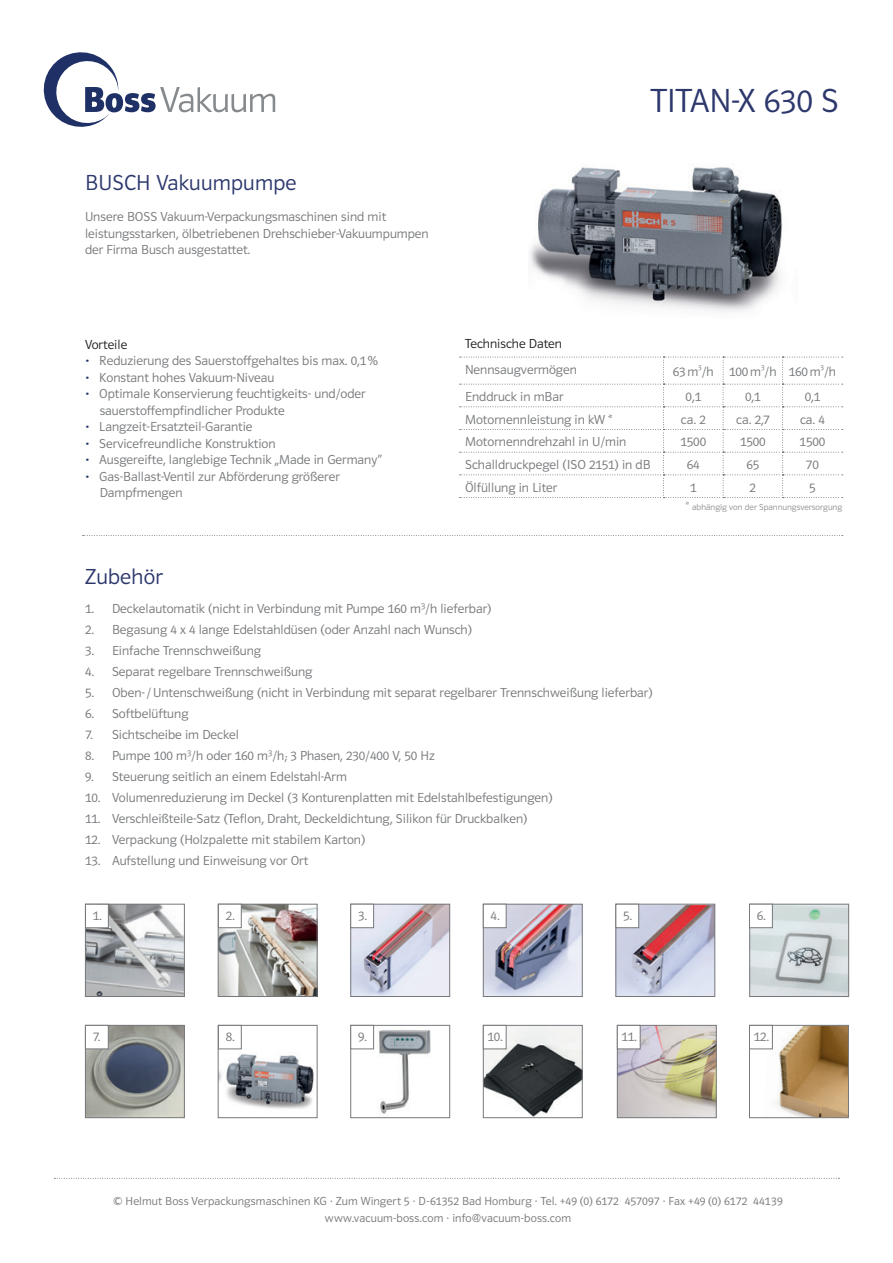
<style>
.page{position:relative;width:893px;height:1263px;background:#fff}
.page>*{position:absolute;margin:0;border:0;box-sizing:border-box;transform-origin:0 0}
.t1{font:34.5px "Polo 11 Leicht";color:#2c376c}
.t2{font:22.5px "Polo 11 Leicht";letter-spacing:.01em;color:#2c376c}
.t3{font:13.5px/16.5px "Polo 11 Leicht";color:#76787b}
.t4{font:13.5px "Polo 11 Leicht";color:#231f20}
.t5{font:12px/16.5px "Polo 11 Leicht";letter-spacing:.01em;color:#76787b;text-align:center}
.t6{font:9px "Polo 11 Leicht";color:#8f9194}
.s1{color:#1e3066}
.s2{font-size:12px}
</style>
<div class="page">
<svg style="left:44px;top:52px;width:231px;height:75px"></svg>
<svg style="left:83px;top:535px;width:760px;height:1px"></svg>
<svg style="left:460px;top:357px;width:383px;height:141px"></svg>
<img style="left:530px;top:167px;width:253px;height:145px">
<svg style="left:54px;top:1178px;width:786px;height:1px"></svg>
<img style="left:87px;top:1027px;width:96px;height:89px">
<div style="left:85px;top:1025px;width:100px;height:93px;border:1px solid #76787b"></div>
<img style="left:220px;top:1049px;width:94px;height:60px">
<div style="left:218px;top:1025px;width:99px;height:93px;border:1px solid #76787b"></div>
<img style="left:371px;top:1027px;width:60px;height:87px">
<div style="left:350px;top:1025px;width:100px;height:93px;border:1px solid #76787b"></div>
<img style="left:220px;top:906px;width:95px;height:89px">
<div style="left:218px;top:904px;width:99px;height:93px;border:1px solid #76787b"></div>
<img style="left:352px;top:906px;width:96px;height:89px">
<div style="left:350px;top:904px;width:100px;height:93px;border:1px solid #76787b"></div>
<img style="left:617px;top:906px;width:96px;height:89px">
<div style="left:615px;top:904px;width:100px;height:93px;border:1px solid #76787b"></div>
<img style="left:751px;top:906px;width:96px;height:89px">
<div style="left:749px;top:904px;width:100px;height:93px;border:1px solid #76787b"></div>
<div style="left:218px;top:904px;width:24px;height:24px;background:#fff;border:1px solid #76787b"></div>
<div style="left:350px;top:904px;width:24px;height:24px;background:#fff;border:1px solid #76787b"></div>
<div style="left:85px;top:1025px;width:24px;height:24px;background:#fff;border:1px solid #76787b"></div>
<div style="left:218px;top:1025px;width:24px;height:24px;background:#fff;border:1px solid #76787b"></div>
<div style="left:350px;top:1025px;width:24px;height:24px;background:#fff;border:1px solid #76787b"></div>
<img style="left:619px;top:1027px;width:96px;height:89px">
<div style="left:617px;top:1025px;width:100px;height:93px;border:1px solid #76787b"></div>
<div style="left:617px;top:1025px;width:24px;height:24px;background:#fff;border:1px solid #76787b"></div>
<img style="left:763px;top:1027px;width:84px;height:89px">
<div style="left:749px;top:1025px;width:100px;height:93px;border:1px solid #76787b"></div>
<div style="left:749px;top:1025px;width:24px;height:24px;background:#fff;border:1px solid #76787b"></div>
<img style="left:485px;top:906px;width:96px;height:89px">
<div style="left:483px;top:904px;width:100px;height:93px;border:1px solid #76787b"></div>
<div style="left:483px;top:904px;width:24px;height:24px;background:#fff;border:1px solid #76787b"></div>
<div style="left:615px;top:904px;width:24px;height:24px;background:#fff;border:1px solid #76787b"></div>
<div style="left:749px;top:904px;width:24px;height:24px;background:#fff;border:1px solid #76787b"></div>
<img style="left:87px;top:906px;width:96px;height:89px">
<div style="left:85px;top:904px;width:100px;height:93px;border:1px solid #76787b"></div>
<div style="left:85px;top:904px;width:24px;height:24px;background:#fff;border:1px solid #76787b"></div>
<img style="left:485px;top:1027px;width:96px;height:89px">
<div style="left:483px;top:1025px;width:100px;height:93px;border:1px solid #76787b"></div>
<div style="left:483px;top:1025px;width:24px;height:24px;background:#fff;border:1px solid #76787b"></div>
<h2 class="t2" style="left:85px;top:170px;width:213px">BUSCH Vakuumpumpe</h2>
<p class="t3" style="left:85px;top:209px;width:345px">Unsere BOSS Vakuum-Verpackungsmaschinen sind mit leistungsstarken, ölbetriebenen Drehschieber-Vakuumpumpen der Firma Busch ausgestattet.</p>
<p class="t4" style="left:85px;top:337px;width:44px">Vorteile</p>
<p class="t3" style="left:85px;top:353px;width:294px"><span class="s1">•</span> Reduzierung des Sauerstoffgehaltes bis max. 0,1 %</p>
<p class="t3" style="left:85px;top:369px;width:191px"><span class="s1">•</span> Konstant hohes Vakuum-Niveau</p>
<p class="t3" style="left:100px;top:386px;width:268px;text-indent:-15px"><span class="s1">•</span> Optimale Konservierung feuchtigkeits- und/oder sauerstoffempfindlicher Produkte</p>
<p class="t3" style="left:85px;top:419px;width:169px"><span class="s1">•</span> Langzeit-Ersatzteil-Garantie</p>
<p class="t3" style="left:85px;top:435px;width:192px"><span class="s1">•</span> Servicefreundliche Konstruktion</p>
<p class="t3" style="left:85px;top:452px;width:299px"><span class="s1">•</span> Ausgereifte, langlebige Technik „Made in Germany“</p>
<p class="t3" style="left:100px;top:468px;width:242px;text-indent:-15px"><span class="s1">•</span> Gas-Ballast-Ventil zur Abförderung größerer<br>Dampfmengen</p>
<h2 class="t2" style="left:85px;top:564px;width:79px">Zubehör</h2>
<h1 class="t1" style="left:651px;top:82px;width:189px">TITAN-X 630 S</h1>
<p class="t4" style="left:465px;top:336px;width:98px">Technische Daten</p>
<p class="t3" style="left:465px;top:361px;width:113px">Nennsaugvermögen</p>
<p class="t3" style="left:673px;top:363px;width:165px">63m<sup>3</sup>/h 100m<sup>3</sup>/h 160m<sup>3</sup>/h</p>
<p class="t3" style="left:465px;top:388px;width:100px">Enddruck in mBar</p>
<p class="t3" style="left:686px;top:388px;width:17px">0,1</p>
<p class="t3" style="left:745px;top:388px;width:17px">0,1</p>
<p class="t3" style="left:805px;top:388px;width:17px">0,1</p>
<p class="t3" style="left:465px;top:411px;width:148px">Motornennleistung in kW *</p>
<p class="t3" style="left:681px;top:411px;width:26px">ca. 2</p>
<p class="t3" style="left:736px;top:411px;width:35px">ca. 2,7</p>
<p class="t3" style="left:800px;top:411px;width:26px">ca. 4</p>
<p class="t3" style="left:465px;top:433px;width:163px">Motornenndrehzahl in U/min</p>
<p class="t3" style="left:681px;top:433px;width:27px">1500</p>
<p class="t3" style="left:740px;top:433px;width:27px">1500</p>
<p class="t3" style="left:800px;top:433px;width:27px">1500</p>
<p class="t3" style="left:465px;top:456px;width:187px">Schalldruckpegel (ISO 2151) in dB</p>
<p class="t3" style="left:687px;top:456px;width:14px">64</p>
<p class="t3" style="left:746px;top:456px;width:14px">65</p>
<p class="t3" style="left:806px;top:456px;width:14px">70</p>
<p class="t3" style="left:465px;top:479px;width:94px">Ölfüllung in Liter</p>
<p class="t3" style="left:690px;top:479px;width:8px">1</p>
<p class="t3" style="left:750px;top:479px;width:8px">2</p>
<p class="t3" style="left:809px;top:479px;width:8px">5</p>
<p class="t6" style="left:686px;top:502px;width:158px"><span class="s2">*</span> abhängig von der Spannungsversorgung</p>
<p class="t3" style="left:85px;top:600px;width:408px">1. Deckelautomatik (nicht in Verbindung mit Pumpe 160 m<sup>3</sup>/h lieferbar)</p>
<p class="t3" style="left:85px;top:621px;width:388px">2. Begasung 4 x 4 lange Edelstahldüsen (oder Anzahl nach Wunsch)</p>
<p class="t3" style="left:85px;top:642px;width:178px">3. Einfache Trennschweißung</p>
<p class="t3" style="left:85px;top:663px;width:229px">4. Separat regelbare Trennschweißung</p>
<p class="t3" style="left:85px;top:684px;width:569px">5. Oben- / Untenschweißung (nicht in Verbindung mit separat regelbarer Trennschweißung lieferbar)</p>
<p class="t3" style="left:85px;top:705px;width:105px">6. Softbelüftung</p>
<p class="t3" style="left:85px;top:726px;width:156px">7. Sichtscheibe im Deckel</p>
<p class="t3" style="left:85px;top:747px;width:351px">8. Pumpe 100 m<sup>3</sup>/h oder 160 m<sup>3</sup>/h; 3 Phasen, 230/400 V, 50 Hz</p>
<p class="t3" style="left:85px;top:768px;width:263px">9. Steuerung seitlich an einem Edelstahl-Arm</p>
<p class="t3" style="left:85px;top:789px;width:469px">10. Volumenreduzierung im Deckel (3 Konturenplatten mit Edelstahlbefestigungen)</p>
<p class="t3" style="left:85px;top:810px;width:444px">11. Verschleißteile-Satz (Teflon, Draht, Deckeldichtung, Silikon für Druckbalken)</p>
<p class="t3" style="left:85px;top:831px;width:282px">12. Verpackung (Holzpalette mit stabilem Karton)</p>
<p class="t3" style="left:85px;top:852px;width:225px">13. Aufstellung und Einweisung vor Ort</p>
<p class="t3" style="left:93px;top:907px;width:11px">1.</p>
<p class="t3" style="left:226px;top:907px;width:11px">2.</p>
<p class="t3" style="left:358px;top:907px;width:11px">3.</p>
<p class="t3" style="left:491px;top:907px;width:11px">4.</p>
<p class="t3" style="left:623px;top:907px;width:11px">5.</p>
<p class="t3" style="left:757px;top:907px;width:11px">6.</p>
<p class="t3" style="left:93px;top:1028px;width:9px">7.</p>
<p class="t3" style="left:226px;top:1028px;width:11px">8.</p>
<p class="t3" style="left:358px;top:1028px;width:10px">9.</p>
<p class="t3" style="left:621px;top:1028px;width:17px">11.</p>
<p class="t3" style="left:754px;top:1028px;width:17px">12.</p>
<p class="t3" style="left:487px;top:1028px;width:17px">10.</p>
<p class="t5" style="left:113px;top:1193px;width:671px">© Helmut Boss Verpackungsmaschinen KG · Zum Wingert 5 · D-61352 Bad Homburg · Tel. +49 (0) 6172 457097 · Fax +49 (0) 6172 44139 www.vacuum-boss.com · info@vacuum-boss.com</p>
</div>
